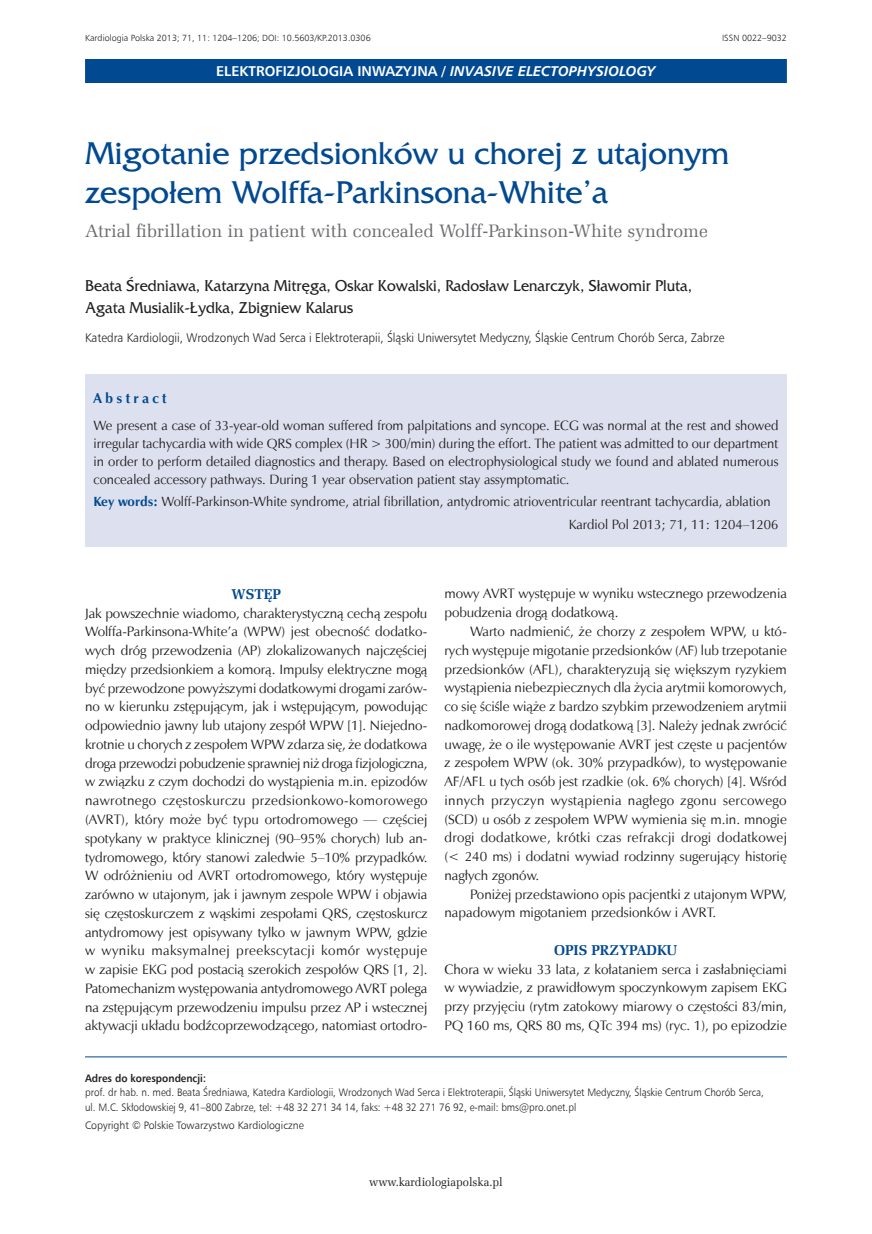
<style>
.page{position:relative;width:872px;height:1234px;background:#fff}
.page>*{position:absolute;margin:0;border:0;box-sizing:border-box;transform-origin:0 0}
._01_Tytul_pierwszy{font:33px/39px "France";color:#014990}
._02_Tytul_drugi{font:18px "Zapf Ellipt EU";color:#6c6d70}
._03_Autor{font:16.5px/22.5px "France";color:#231f20;scale:.94 1}
.t1{font:700 14.25px "Humnst 777 EU";color:#fff}
._06_Srodtytul_1{font:700 14.25px "Zapf Ellipt EU";color:#014990}
._13_Streszczenie_sro{font:700 14.25px "Zapf Humnst EU";letter-spacing:.23em;color:#014990}
._09_Tekst_pierwszy_P{font:13.65px/18.8px "Zapf Humnst EU";letter-spacing:-.005em;color:#231f20;text-align:justify}
._09_Tekst_PL{font:13.65px/18.8px "Zapf Humnst EU";color:#231f20;text-align:justify}
._11_Streszczenie_ang{font:13.5px/18px "Zapf Humnst EU";color:#231f20;text-align:justify}
._11_Streszczenie_slo{font:13.5px "Zapf Humnst EU";color:#231f20}
._14_Streszczenie_Kar{font:13.5px "Zapf Humnst EU";color:#231f20}
._04_Praca{font:12.6px "Humnst 777 Lt EU";color:#231f20;scale:.93 1}
.t2{font:12px "Zapf Ellipt EU";color:#231f20;scale:.95 1}
._05_Adres_do_korespo{font:10.8px/14.2px "Humnst 777 Lt EU";color:#231f20;scale:.92 1}
._05_Adres_do_korespo-2{font:10.8px "Humnst 777 Lt EU";color:#231f20}
._30_Pagina_nad_paski{font:9px "Humnst 777 Lt EU";color:#231f20}
.s1{font-style:italic}
.s2{font-weight:700;color:#014990}
.s3{font-family:"Humnst 777 EU";font-weight:700}
</style>
<div class="page">
<div style="left:85px;top:59px;width:702px;height:24px;background:#014990"></div>
<div style="left:85px;top:374px;width:702px;height:172px;background:#dde1ef"></div>
<hr style="left:85px;top:1056px;width:702px;height:1px;background:#014990">
<p class="_30_Pagina_nad_paski" style="left:85px;top:33px;width:287px">Kardiologia Polska 2013; 71, 11: 1204–1206; DOI: 10.5603/KP.2013.0306</p>
<p class="_30_Pagina_nad_paski" style="left:722px;top:33px;width:66px">ISSN 0022–9032</p>
<p class="t1" style="left:216px;top:62px;width:441px">ELEKTROFIZJOLOGIA INWAZYJNA / <span class="s1">INVASIVE ELECTOPHYSIOLOGY</span></p>
<p class="_01_Tytul_pierwszy" style="left:85px;top:134px;width:646px">Migotanie przedsionków u chorej z utajonym zespołem Wolffa-Parkinsona-White’a</p>
<p class="_02_Tytul_drugi" style="left:85px;top:220px;width:624px">Atrial fibrillation in patient with concealed Wolff-Parkinson-White syndrome</p>
<p class="_03_Autor" style="left:85px;top:274px;width:647px">Beata Średniawa, Katarzyna Mitręga, Oskar Kowalski, Radosław Lenarczyk, Sławomir Pluta,<br>Agata Musialik-Łydka, Zbigniew Kalarus</p>
<p class="_04_Praca" style="left:85px;top:330px;width:689px">Katedra Kardiologii, Wrodzonych Wad Serca i Elektroterapii, Śląski Uniwersytet Medyczny, Śląskie Centrum Chorób Serca, Zabrze</p>
<p class="_13_Streszczenie_sro" style="left:94px;top:389px;width:75px">Abstract</p>
<p class="_11_Streszczenie_ang" style="left:94px;top:416px;width:686px">We present a case of 33-year-old woman suffered from palpitations and syncope. ECG was normal at the rest and showed irregular tachycardia with wide QRS complex (HR &gt; 300/min) during the effort. The patient was admitted to our department in order to perform detailed diagnostics and therapy. Based on electrophysiological study we found and ablated numerous concealed accessory pathways. During 1 year observation patient stay assymptomatic.</p>
<p class="_11_Streszczenie_slo" style="left:94px;top:493px;width:678px"><span class="s2">Key words:</span> Wolff-Parkinson-White syndrome, atrial fibrillation, antydromic atrioventricular reentrant tachycardia, ablation</p>
<p class="_14_Streszczenie_Kar" style="left:569px;top:515px;width:211px">Kardiol Pol 2013; 71, 11: 1204–1206</p>
<p class="_06_Srodtytul_1" style="left:231px;top:585px;width:51px">WSTĘP</p>
<p class="_09_Tekst_pierwszy_P" style="left:85px;top:603px;width:344px">Jak powszechnie wiadomo, charakterystyczną cechą zespołu Wolffa-Parkinsona-White’a (WPW) jest obecność dodatko&shy;wych dróg przewodzenia (AP) zlokalizowanych najczęściej między przedsionkiem a komorą. Impulsy elektryczne mogą być przewodzone powyższymi dodatkowymi drogami zarów&shy;no w kierunku zstępującym, jak i wstępującym, powodując odpowiednio jawny lub utajony zespół WPW [1]. Niejedno&shy;krotnie u chorych z zespołem WPW zdarza się, że dodatkowa droga przewodzi pobudzenie sprawniej niż droga fizjologiczna, w związku z czym dochodzi do wystąpienia m.in. epizodów nawrotnego częstoskurczu przedsionkowo-komorowego (AVRT), który może być typu ortodromowego — częściej spotykany w praktyce klinicznej (90–95% chorych) lub an&shy;tydromowego, który stanowi zaledwie 5–10% przypadków.<br>W odróżnieniu od AVRT ortodromowego, który występuje zarówno w utajonym, jak i jawnym zespole WPW i objawia się częstoskurczem z wąskimi zespołami QRS, częstoskurcz antydromowy jest opisywany tylko w jawnym WPW, gdzie w wyniku maksymalnej preekscytacji komór występuje w zapisie EKG pod postacią szerokich zespołów QRS [1, 2].<br>Patomechanizm występowania antydromowego AVRT polega na zstępującym przewodzeniu impulsu przez AP i wstecznej aktywacji układu bodźcoprzewodzącego, natomiast ortodro-</p>
<p class="_09_Tekst_pierwszy_P" style="left:444px;top:584px;width:344px">mowy AVRT występuje w wyniku wstecznego przewodzenia pobudzenia drogą dodatkową.</p>
<p class="_09_Tekst_PL" style="left:444px;top:621px;width:344px;text-indent:26px">Warto nadmienić, że chorzy z zespołem WPW, u któ&shy;rych występuje migotanie przedsionków (AF) lub trzepotanie przedsionków (AFL), charakteryzują się większym ryzykiem wystąpienia niebezpiecznych dla życia arytmii komorowych, co się ściśle wiąże z bardzo szybkim przewodzeniem arytmii nadkomorowej drogą dodatkową [3]. Należy jednak zwrócić uwagę, że o ile występowanie AVRT jest częste u pacjentów z zespołem WPW (ok. 30% przypadków), to występowanie AF/AFL u tych osób jest rzadkie (ok. 6% chorych) [4]. Wśród innych przyczyn wystąpienia nagłego zgonu sercowego (SCD) u osób z zespołem WPW wymienia się m.in. mnogie drogi dodatkowe, krótki czas refrakcji drogi dodatkowej (&lt; 240 ms) i dodatni wywiad rodzinny sugerujący historię nagłych zgonów.</p>
<p class="_09_Tekst_PL" style="left:444px;top:884px;width:344px;text-indent:26px">Poniżej przedstawiono opis pacjentki z utajonym WPW, napadowym migotaniem przedsionków i AVRT.</p>
<p class="_06_Srodtytul_1" style="left:554px;top:940px;width:125px">OPIS PRZYPADKU</p>
<p class="_09_Tekst_pierwszy_P" style="left:444px;top:959px;width:344px">Chora w wieku 33 lata, z kołataniem serca i zasłabnięciami w wywiadzie, z prawidłowym spoczynkowym zapisem EKG przy przyjęciu (rytm zatokowy miarowy o częstości 83/min, PQ 160 ms, QRS 80 ms, QTc 394 ms) (ryc. 1), po epizodzie</p>
<p class="_05_Adres_do_korespo" style="left:85px;top:1070px;width:739px"><span class="s3">Adres do korespondencji:<br></span>prof. dr hab. n. med. Beata Średniawa, Katedra Kardiologii, Wrodzonych Wad Serca i Elektroterapii, Śląski Uniwersytet Medyczny, Śląskie Centrum Chorób Serca, ul. M.C. Skłodowskiej 9, 41–800 Zabrze, tel: +48 32 271 34 14, faks: +48 32 271 76 92, e-mail: bms@pro.onet.pl</p>
<p class="_05_Adres_do_korespo-2" style="left:85px;top:1118px;width:220px">Copyright © Polskie Towarzystwo Kardiologiczne</p>
<p class="t2" style="left:369px;top:1174px;width:142px">www.kardiologiapolska.pl</p>
</div>
